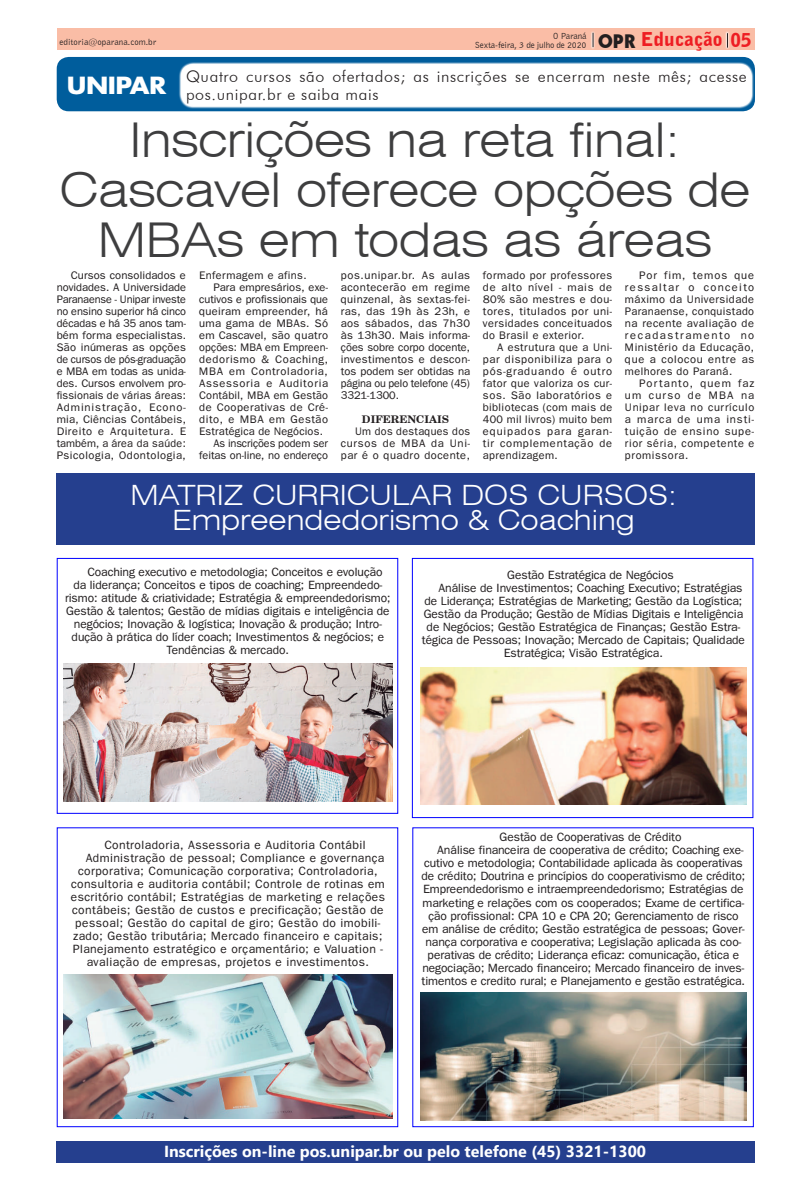
<style>
.page{position:relative;width:811px;height:1191px;background:#fff}
.page>*{position:absolute;margin:0;border:0;box-sizing:border-box;transform-origin:0 0}
.t1{font:300 expanded 48px/50px "Swiss 721 BT";letter-spacing:-.01em;color:#3e3e3f;text-align:center}
.t2{font:300 expanded 28px/25px "Swiss 721 BT";color:#fff;text-align:center}
.t3{font:700 23px "Futura";letter-spacing:-.02em;color:#fff;scale:1.1 1}
.t4{font:900 19px "Bell Gothic BT";color:#ee1d23}
.t5{font:300 16px/18px "Futura BT";letter-spacing:.04em;color:#231f20}
.t6{font:700 16px "Segoe UI";color:#fff}
.t7{font:12px "Franklin Gothic";color:#231f20}
.t8{font:12px "Franklin Gothic";letter-spacing:.04em;color:#231f20}
.t9{font:11px/12px "Franklin Gothic";letter-spacing:.04em;color:#231f20;text-align:justify}
.t10{font:11px "Franklin Gothic";color:#231f20}
.t11{font:11px "Franklin Gothic";letter-spacing:.02em;color:#231f20}
.t12{font:11px "Franklin Gothic";letter-spacing:.01em;color:#231f20}
.t13{font:11px "Franklin Gothic";letter-spacing:.015em;color:#231f20}
.t14{font:11px "Franklin Gothic";letter-spacing:.07em;color:#231f20}
.t15{font:11px "Franklin Gothic";letter-spacing:-.005em;color:#231f20}
.t16{font:11px "Franklin Gothic";letter-spacing:.06em;color:#231f20}
.t17{font:700 10.5px "Century Schoolbook BT";color:#231f20}
.t18{font:9px/9px "Bell Gothic BT";letter-spacing:-.02em;color:#231f20;text-align:right}
.t19{font:9px "Bell Gothic BT";color:#231f20}
.s1{font-family:"Geometric 231 BT Heavy C";font-weight:400;color:#231f20}
</style>
<div class="page">
<svg style="left:56px;top:1141px;width:699px;height:22px"></svg>
<div style="left:57px;top:1140px;width:698px;height:22px;background:#253f8e"></div>
<div style="left:54px;top:470px;width:703px;height:77px;background:linear-gradient(to right,#253f8e,#253f8e)"></div>
<div style="left:56px;top:472px;width:698px;height:72px;background:#253f8e"></div>
<div style="left:57px;top:28px;width:698px;height:22px;background:#fabda6"></div>
<svg style="left:725px;top:31px;width:4px;height:18px"></svg>
<svg style="left:727px;top:33px;width:1px;height:15px"></svg>
<svg style="left:591px;top:31px;width:4px;height:18px"></svg>
<svg style="left:592px;top:33px;width:1px;height:14px"></svg>
<svg style="left:56px;top:56px;width:699px;height:56px"></svg>
<div style="left:57px;top:57px;width:698px;height:54px;background:#005d9c;border-radius:12px"></div>
<svg style="left:179px;top:62px;width:575px;height:46px;background:#89b3d0"></svg>
<div style="left:181px;top:64px;width:570px;height:42px;background:#fff;border-radius:12px"></div>
<div style="left:181px;top:64px;width:570px;height:42px;border:1px solid #fff;border-radius:12px"></div>
<img style="left:56px;top:557px;width:343px;height:257px">
<div style="left:57px;top:558px;width:341px;height:256px;border:1px solid #00f"></div>
<img style="left:56px;top:827px;width:343px;height:301px">
<img style="left:411px;top:557px;width:343px;height:262px">
<div style="left:412px;top:558px;width:341px;height:260px;border:1px solid #00f"></div>
<svg style="left:412px;top:992px;width:342px;height:136px;background:#93948c"></svg>
<div style="left:412px;top:827px;width:342px;height:300px;border:1px solid #00f"></div>
<h3 class="t4" style="left:598px;top:27px;width:155px"><span class="s1">OPR</span> Educação 05</h3>
<p class="t18" style="left:475px;top:31px;width:113px">O Paraná<br>Sexta-feira, 3 de julho de 2020</p>
<p class="t19" style="left:60px;top:36px;width:98px">editoria@oparana.com.br</p>
<h3 class="t3" style="left:67px;top:69px;width:92px">UNIPAR</h3>
<h3 class="t5" style="left:186px;top:67px;width:562px">Quatro cursos são ofertados; as inscrições se encerram neste mês; acesse pos.unipar.br e saiba mais</h3>
<h1 class="t1" style="left:59px;top:115px;width:692px">Inscrições na reta final:<br>Cascavel oferece opções de<br>MBAs em todas as áreas</h1>
<p class="t9" style="left:57px;top:269px;width:131px;text-indent:14px">Cursos consolidados e novidades. A Universidade Paranaense - Unipar investe no ensino superior há cinco décadas e há 35 anos tam&shy;bém forma especialistas.<br>São inúmeras as opções de cursos de pós-graduação e MBA em todas as unida&shy;des. Cursos envolvem pro&shy;fissionais de várias áreas:<br>Administração, Econo&shy;mia, Ciências Contábeis, Direito e Arquitetura. E também, a área da saúde:<br>Psicologia, Odontologia,</p>
<p class="t9" style="left:199px;top:269px;width:109px">Enfermagem e afins.</p>
<p class="t12" style="left:213px;top:281px;width:116px">Para empresários, exe-</p>
<p class="t10" style="left:199px;top:293px;width:130px">cutivos e profissionais que</p>
<p class="t9" style="left:199px;top:305px;width:130px">queiram empreender, há</p>
<p class="t9" style="left:199px;top:317px;width:130px">uma gama de MBAs. Só</p>
<p class="t13" style="left:199px;top:329px;width:130px">em Cascavel, são quatro</p>
<p class="t12" style="left:199px;top:341px;width:130px">opções: MBA em Empreen-</p>
<p class="t9" style="left:199px;top:353px;width:130px">dedorismo &amp; Coaching,</p>
<p class="t16" style="left:199px;top:365px;width:130px">MBA em Controladoria,</p>
<p class="t14" style="left:199px;top:377px;width:130px">Assessoria e Auditoria</p>
<p class="t11" style="left:199px;top:389px;width:130px">Contábil, MBA em Gestão</p>
<p class="t9" style="left:199px;top:401px;width:130px">de Cooperativas de Cré-</p>
<p class="t9" style="left:199px;top:413px;width:130px">dito, e MBA em Gestão</p>
<p class="t11" style="left:199px;top:425px;width:125px">Estratégica de Negócios.</p>
<p class="t15" style="left:213px;top:437px;width:116px">As inscrições podem ser</p>
<p class="t10" style="left:199px;top:449px;width:130px">feitas on-line, no endereço</p>
<p class="t9" style="left:341px;top:269px;width:131px">pos.unipar.br. As aulas acontecerão em regime quinzenal, às sextas-fei&shy;ras, das 19h às 23h, e aos sábados, das 7h30 às 13h30. Mais informa&shy;ções sobre corpo docente, investimentos e descon&shy;tos podem ser obtidas na página ou pelo telefone (45)<br>3321-1300.</p>
<p class="t17" style="left:362px;top:412px;width:89px">DIFERENCIAIS</p>
<p class="t9" style="left:341px;top:425px;width:131px;text-indent:14px">Um dos destaques dos cursos de MBA da Uni&shy;par é o quadro docente,</p>
<p class="t9" style="left:483px;top:269px;width:131px">formado por professores de alto nível - mais de 80% são mestres e dou&shy;tores, titulados por uni&shy;versidades conceituados do Brasil e exterior.</p>
<p class="t9" style="left:483px;top:341px;width:131px;text-indent:14px">A estrutura que a Uni&shy;par disponibiliza para o pós-graduando é outro fator que valoriza os cur&shy;sos. São laboratórios e bibliotecas (com mais de 400 mil livros) muito bem equipados para garan&shy;tir complementação de aprendizagem.</p>
<p class="t9" style="left:625px;top:269px;width:131px;text-indent:14px">Por fim, temos que ressaltar o conceito máximo da Universidade Paranaense, conquistado na recente avaliação de recadastramento no Ministério da Educação, que a colocou entre as melhores do Paraná.</p>
<p class="t9" style="left:625px;top:377px;width:131px;text-indent:14px">Portanto, quem faz um curso de MBA na Unipar leva no currículo a marca de uma insti&shy;tuição de ensino supe&shy;rior séria, competente e promissora.</p>
<h2 class="t2" style="left:130px;top:482px;width:548px">MATRIZ CURRICULAR DOS CURSOS:<br>Empreendedorismo &amp; Coaching</h2>
<p class="t7" style="left:87px;top:565px;width:296px">Coaching executivo e metodologia; Conceitos e evolução</p>
<p class="t7" style="left:73px;top:578px;width:311px">da liderança; Conceitos e tipos de coaching; Empreendedo-</p>
<p class="t7" style="left:65px;top:591px;width:327px">rismo: atitude &amp; criatividade; Estratégia &amp; empreendedorismo;</p>
<p class="t7" style="left:66px;top:604px;width:325px">Gestão &amp; talentos; Gestão de mídias digitais e inteligência de</p>
<p class="t7" style="left:74px;top:617px;width:309px">negócios; Inovação &amp; logística; Inovação &amp; produção; Intro-</p>
<p class="t7" style="left:72px;top:630px;width:314px">dução à prática do líder coach; Investimentos &amp; negócios; e</p>
<p class="t7" style="left:167px;top:643px;width:124px">Tendências &amp; mercado.</p>
<p class="t7" style="left:507px;top:568px;width:168px">Gestão Estratégica de Negócios</p>
<p class="t7" style="left:438px;top:581px;width:305px">Análise de Investimentos; Coaching Executivo; Estratégias</p>
<p class="t7" style="left:424px;top:594px;width:319px">de Liderança; Estratégias de Marketing; Gestão da Logística;</p>
<p class="t7" style="left:424px;top:607px;width:321px">Gestão da Produção; Gestão de Mídias Digitais e Inteligência</p>
<p class="t7" style="left:426px;top:620px;width:315px">de Negócios; Gestão Estratégica de Finanças; Gestão Estra-</p>
<p class="t7" style="left:422px;top:633px;width:324px">tégica de Pessoas; Inovação; Mercado de Capitais; Qualidade</p>
<p class="t7" style="left:504px;top:646px;width:160px">Estratégica; Visão Estratégica.</p>
<p class="t8" style="left:104px;top:837px;width:263px">Controladoria, Assessoria e Auditoria Contábil</p>
<p class="t8" style="left:86px;top:850px;width:300px">Administração de pessoal; Compliance e governança</p>
<p class="t8" style="left:78px;top:863px;width:301px">corporativa; Comunicação corporativa; Controladoria,</p>
<p class="t8" style="left:71px;top:876px;width:315px">consultoria e auditoria contábil; Controle de rotinas em</p>
<p class="t8" style="left:71px;top:889px;width:316px">escritório contábil; Estratégias de marketing e relações</p>
<p class="t8" style="left:72px;top:902px;width:313px">contábeis; Gestão de custos e precificação; Gestão de</p>
<p class="t8" style="left:75px;top:915px;width:307px">pessoal; Gestão do capital de giro; Gestão do imobili-</p>
<p class="t8" style="left:73px;top:928px;width:311px">zado; Gestão tributária; Mercado financeiro e capitais;</p>
<p class="t8" style="left:73px;top:941px;width:311px">Planejamento estratégico e orçamentário; e Valuation -</p>
<p class="t8" style="left:87px;top:954px;width:284px">avaliação de empresas, projetos e investimentos.</p>
<p class="t7" style="left:499px;top:830px;width:183px">Gestão de Cooperativas de Crédito</p>
<p class="t7" style="left:437px;top:843px;width:308px">Análise financeira de cooperativa de crédito; Coaching exe-</p>
<p class="t7" style="left:424px;top:856px;width:320px">cutivo e metodologia; Contabilidade aplicada às cooperativas</p>
<p class="t7" style="left:421px;top:869px;width:325px">de crédito; Doutrina e princípios do cooperativismo de crédito;</p>
<p class="t7" style="left:423px;top:882px;width:322px">Empreendedorismo e intraempreendedorismo; Estratégias de</p>
<p class="t7" style="left:422px;top:895px;width:323px">marketing e relações com os cooperados; Exame de certifica-</p>
<p class="t7" style="left:428px;top:908px;width:312px">ção profissional: CPA 10 e CPA 20; Gerenciamento de risco</p>
<p class="t7" style="left:422px;top:921px;width:324px">em análise de crédito; Gestão estratégica de pessoas; Gover-</p>
<p class="t7" style="left:425px;top:934px;width:317px">nança corporativa e cooperativa; Legislação aplicada às coo-</p>
<p class="t7" style="left:427px;top:947px;width:313px">perativas de crédito; Liderança eficaz: comunicação, ética e</p>
<p class="t7" style="left:422px;top:960px;width:323px">negociação; Mercado financeiro; Mercado financeiro de inves-</p>
<p class="t7" style="left:422px;top:973px;width:325px">timentos e credito rural; e Planejamento e gestão estratégica.</p>
<h3 class="t6" style="left:164px;top:1136px;width:483px">Inscrições on-line pos.unipar.br ou pelo telefone (45) 3321-1300</h3>
</div>
